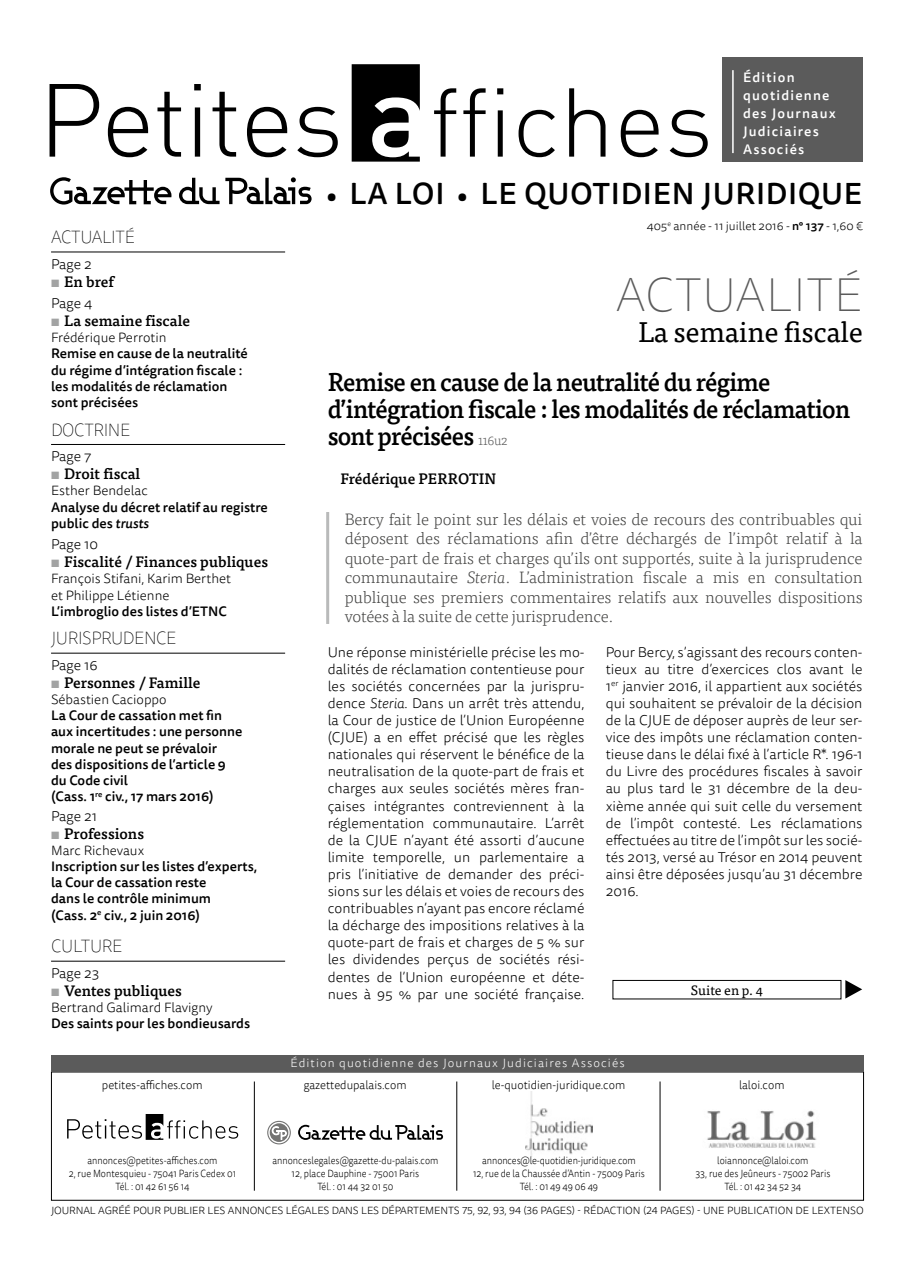
<style>
.page{position:relative;width:915px;height:1263px;background:#fff}
.page>*{position:absolute;margin:0;border:0;box-sizing:border-box;transform-origin:0 0}
.t1{font:100 48px "Tisa Sans OT";letter-spacing:.01em;color:#5b5b5b}
.t2{font:500 30px "Tisa Sans OT";letter-spacing:.02em;color:#000}
.t3{font:28.5px "Tisa OT";letter-spacing:-.01em;color:#000}
.t4{font:500 25.5px/27px "Tisa OT";letter-spacing:-.03em;color:#000;scale:.95 1}
.t5{font:100 18px "Tisa Sans OT";letter-spacing:-.02em;color:#000;scale:.95 1}
.t6{font:300 16.5px/19.5px "Tisa OT";letter-spacing:-.01em;color:#444443;text-align:justify}
.t7{font:500 15px "Tisa OT";color:#000}
.t8{font:300 14.25px/17.1px "Tisa Sans OT";color:#000;text-align:justify}
.t9{font:500 13.5px/16.2px "Tisa Sans OT";color:#000}
.t10{font:300 13.5px/16.2px "Tisa Sans OT";color:#000}
.t11{font:500 13.5px/18px "Tisa Sans OT";letter-spacing:.09em;color:#fff}
.t12{font:13.5px "Tisa OT";color:#000}
.t13{font:300 12px "Tisa Sans OT";color:#000;scale:.95 1}
.t14{font:300 12px "Tisa Sans OT";letter-spacing:.09em;color:#fff}
.t15{font:300 12px "Tisa Sans OT";color:#000}
.t16{font:300 10.5px/12.6px "Tisa Sans OT";color:#000;text-align:center;scale:.88 1}
.t17{font:300 10.5px "Tisa Sans OT";color:#000}
.s1{font-weight:700;color:#a2a3a3}
.s2{font-style:italic}
.s3{font-size:27px}
.s4{font-weight:500}
.s5{font-weight:300;font-size:13.5px;color:#5b5b5b}
</style>
<div class="page">
<img style="left:525px;top:1091px;width:67px;height:65px">
<svg style="left:67px;top:1114px;width:171px;height:26px"></svg>
<img style="left:707px;top:1110px;width:110px;height:38px">
<hr style="left:659px;top:1081px;width:1px;height:110px;background:#000">
<hr style="left:456px;top:1081px;width:1px;height:110px;background:#000">
<hr style="left:254px;top:1081px;width:1px;height:110px;background:#000">
<svg style="left:269px;top:1123px;width:19px;height:19px"></svg>
<svg style="left:298px;top:1125px;width:145px;height:15px"></svg>
<svg style="left:271px;top:1126px;width:16px;height:14px"></svg>
<div style="left:267px;top:1121px;width:24px;height:23px;border:1px solid #747473;border-radius:50%"></div>
<div style="left:51px;top:1055px;width:812px;height:16px;background:#5b5b5b"></div>
<div style="left:721px;top:58px;width:140px;height:104px;background:#5b5b5b"></div>
<hr style="left:732px;top:70px;width:1px;height:83px;background:#fff">
<svg style="left:50px;top:84px;width:49px;height:73px"></svg>
<svg style="left:108px;top:107px;width:40px;height:50px"></svg>
<svg style="left:157px;top:92px;width:24px;height:65px"></svg>
<svg style="left:194px;top:84px;width:7px;height:73px"></svg>
<svg style="left:212px;top:92px;width:24px;height:65px"></svg>
<svg style="left:247px;top:107px;width:40px;height:50px"></svg>
<svg style="left:297px;top:107px;width:40px;height:50px"></svg>
<svg style="left:351px;top:64px;width:68px;height:98px"></svg>
<svg style="left:434px;top:88px;width:22px;height:69px"></svg>
<svg style="left:463px;top:88px;width:22px;height:69px"></svg>
<svg style="left:497px;top:88px;width:6px;height:69px"></svg>
<svg style="left:518px;top:110px;width:36px;height:47px"></svg>
<svg style="left:569px;top:88px;width:36px;height:69px"></svg>
<svg style="left:620px;top:110px;width:38px;height:47px"></svg>
<svg style="left:669px;top:110px;width:38px;height:47px"></svg>
<svg style="left:50px;top:177px;width:121px;height:28px"></svg>
<svg style="left:179px;top:178px;width:40px;height:26px"></svg>
<svg style="left:225px;top:177px;width:86px;height:27px"></svg>
<div style="left:612px;top:980px;width:229px;height:19px;border:1px solid #000"></div>
<svg style="left:845px;top:980px;width:16px;height:18px"></svg>
<hr style="left:51px;top:252px;width:234px;height:1px;background:#000">
<hr style="left:51px;top:444px;width:234px;height:1px;background:#000">
<hr style="left:51px;top:653px;width:234px;height:1px;background:#000">
<hr style="left:51px;top:961px;width:234px;height:1px;background:#000">
<hr style="left:326px;top:512px;width:3px;height:112px;background:#b9baba">
<p class="t5" style="left:51px;top:226px;width:63px">ACTUALITÉ</p>
<p class="t8" style="left:51px;top:256px;width:42px">Page 2</p>
<p class="t7" style="left:51px;top:272px;width:64px"><span class="s1">▪</span> En bref</p>
<p class="t8" style="left:51px;top:295px;width:43px">Page 4</p>
<p class="t7" style="left:51px;top:312px;width:140px"><span class="s1">▪</span> La semaine fiscale</p>
<p class="t10" style="left:51px;top:330px;width:117px">Frédérique Perrotin</p>
<p class="t9" style="left:51px;top:346px;width:198px">Remise en cause de la neutralité du régime d’intégration fiscale : les modalités de réclamation sont précisées</p>
<p class="t5" style="left:51px;top:419px;width:85px">DOCTRI NE</p>
<p class="t8" style="left:51px;top:449px;width:42px">Page 7</p>
<p class="t7" style="left:51px;top:465px;width:91px"><span class="s1">▪</span> Droit fiscal</p>
<p class="t10" style="left:51px;top:483px;width:98px">Esther Bendelac</p>
<p class="t9" style="left:51px;top:499px;width:218px">Analyse du décret relatif au registre public des <span class="s2">trusts</span></p>
<p class="t8" style="left:51px;top:537px;width:48px">Page 10</p>
<p class="t7" style="left:51px;top:553px;width:218px"><span class="s1">▪</span> Fiscalité / Finances publiques</p>
<p class="t10" style="left:51px;top:571px;width:181px">François Stifani, Karim Berthet et Philippe Létienne</p>
<p class="t9" style="left:51px;top:604px;width:177px">L’imbroglio des listes d’ETNC</p>
<p class="t5" style="left:51px;top:628px;width:133px">JU RISPRU DENCE</p>
<p class="t8" style="left:51px;top:657px;width:48px">Page 16</p>
<p class="t7" style="left:51px;top:673px;width:151px"><span class="s1">▪</span> Personnes / Famille</p>
<p class="t10" style="left:51px;top:692px;width:117px">Sébastien Cacioppo</p>
<p class="t9" style="left:51px;top:708px;width:193px">La Cour de cassation met fin aux incertitudes : une personne morale ne peut se prévaloir<br>des dispositions de l’article 9 du Code civil<br>(Cass. 1<sup>re</sup> civ., 17 mars 2016)</p>
<p class="t8" style="left:51px;top:808px;width:47px">Page 21</p>
<p class="t7" style="left:51px;top:824px;width:94px"><span class="s1">▪</span> Professions</p>
<p class="t10" style="left:51px;top:843px;width:95px">Marc Richevaux</p>
<p class="t9" style="left:51px;top:859px;width:208px">Inscription sur les listes d’experts, la Cour de cassation reste<br>dans le contrôle minimum<br>(Cass. 2<sup>e</sup> civ., 2 juin 2016)</p>
<p class="t5" style="left:51px;top:936px;width:12px">CULTU</p>
<p class="t5" style="left:102px;top:936px;width:23px">RE</p>
<p class="t8" style="left:51px;top:965px;width:50px">Page 23</p>
<p class="t7" style="left:51px;top:981px;width:132px"><span class="s1">▪</span> Ventes publiques</p>
<p class="t10" style="left:51px;top:1000px;width:163px">Bertrand Galimard Flavigny</p>
<p class="t9" style="left:51px;top:1016px;width:201px">Des saints pour les bondieusards</p>
<p class="t13" style="left:102px;top:1077px;width:107px">petites-affiches.com</p>
<p class="t11" style="left:742px;top:69px;width:94px">Édition quotidienne des Journaux<br>Judiciaires<br>Associés</p>
<h2 class="t2" style="left:326px;top:175px;width:537px"><span class="s3">•</span> LA LOI <span class="s3">•</span> LE QUOTIDIEN JURIDIQUE</h2>
<p class="t15" style="left:646px;top:219px;width:217px">405<sup>e</sup> année - 11 juillet 2016 - <span class="s4">n° 137</span> - 1,60 €</p>
<h1 class="t1" style="left:615px;top:267px;width:248px">ACTUALITÉ</h1>
<h3 class="t3" style="left:638px;top:315px;width:226px">La semaine fiscale</h3>
<h3 class="t4" style="left:327px;top:369px;width:551px">Remise en cause de la neutralité du régime d’intégration fiscale : les modalités de réclamation sont précisées <span class="s5">116u2</span></h3>
<p class="t7" style="left:340px;top:470px;width:157px">Frédérique PERROTIN</p>
<p class="t6" style="left:344px;top:510px;width:519px">Bercy fait le point sur les délais et voies de recours des contribuables qui déposent des réclamations afin d’être déchargés de l’impôt relatif à la quote-part de frais et charges qu’ils ont supportés, suite à la jurisprudence communautaire <span class="s2">Steria</span>. L’administration fiscale a mis en consultation publique ses premiers commentaires relatifs aux nouvelles dispositions votées à la suite de cette jurisprudence.</p>
<p class="t8" style="left:327px;top:644px;width:258px">Une réponse ministérielle précise les mo&shy;dalités de réclamation contentieuse pour les sociétés concernées par la jurispru&shy;dence <span class="s2">Steria</span>. Dans un arrêt très attendu, la Cour de justice de l’Union Européenne (CJUE) a en effet précisé que les règles nationales qui réservent le bénéfice de la neutralisation de la quote-part de frais et charges aux seules sociétés mères fran&shy;çaises intégrantes contreviennent à la réglementation communautaire. L’arrêt de la CJUE n’ayant été assorti d’aucune limite temporelle, un parlementaire a pris l’initiative de demander des préci&shy;sions sur les délais et voies de recours des contribuables n’ayant pas encore réclamé la décharge des impositions relatives à la quote-part de frais et charges de 5 % sur les dividendes perçus de sociétés rési&shy;dentes de l’Union européenne et déte&shy;nues à 95 % par une société française.</p>
<p class="t8" style="left:605px;top:644px;width:258px">Pour Bercy, s’agissant des recours conten&shy;tieux au titre d’exercices clos avant le 1<sup>er</sup> janvier 2016, il appartient aux sociétés qui souhaitent se prévaloir de la décision de la CJUE de déposer auprès de leur ser&shy;vice des impôts une réclamation conten&shy;tieuse dans le délai fixé à l’article R*. 196-1 du Livre des procédures fiscales à savoir au plus tard le 31 décembre de la deu&shy;xième année qui suit celle du versement de l’impôt contesté. Les réclamations effectuées au titre de l’impôt sur les socié&shy;tés 2013, versé au Trésor en 2014 peuvent ainsi être déposées jusqu’au 31 décembre 2016.</p>
<p class="t12" style="left:690px;top:982px;width:73px">Suite en p. 4</p>
<p class="t14" style="left:290px;top:1055px;width:335px">Édition quotidienne des Journaux Judiciaires Associés</p>
<p class="t13" style="left:303px;top:1077px;width:110px">gazettedupalais.com</p>
<p class="t13" style="left:491px;top:1077px;width:142px">le-quotidien-juridique.com</p>
<p class="t13" style="left:738px;top:1077px;width:49px">laloi.com</p>
<p class="t16" style="left:69px;top:1155px;width:192px">annonces@petites-affiches.com<br>2, rue Montesquieu - 75041 Paris Cedex 01<br>Tél. : 01 42 61 56 14</p>
<p class="t16" style="left:272px;top:1155px;width:190px">annonceslegales@gazette-du-palais.com<br>12, place Dauphine - 75001 Paris<br>Tél. : 01 44 32 01 50</p>
<p class="t16" style="left:473px;top:1155px;width:197px">annonces@le-quotidien-juridique.com<br>12, rue de la Chaussée d’Antin - 75009 Paris<br>Tél. : 01 49 49 06 49</p>
<p class="t16" style="left:695px;top:1155px;width:155px">loiannonce@laloi.com<br>33, rue des Jeûneurs - 75002 Paris<br>Tél. : 01 42 34 52 34</p>
<p class="t17" style="left:51px;top:1204px;width:814px">JOURNAL AGRÉÉ POUR PUBLIER LES ANNONCES LÉGALES DANS LES DÉPARTEMENTS 75, 92, 93, 94 (36 PAGES) - RÉDACTION (24 PAGES) - UNE PUBLICATION DE LEXTENSO</p>
</div>
